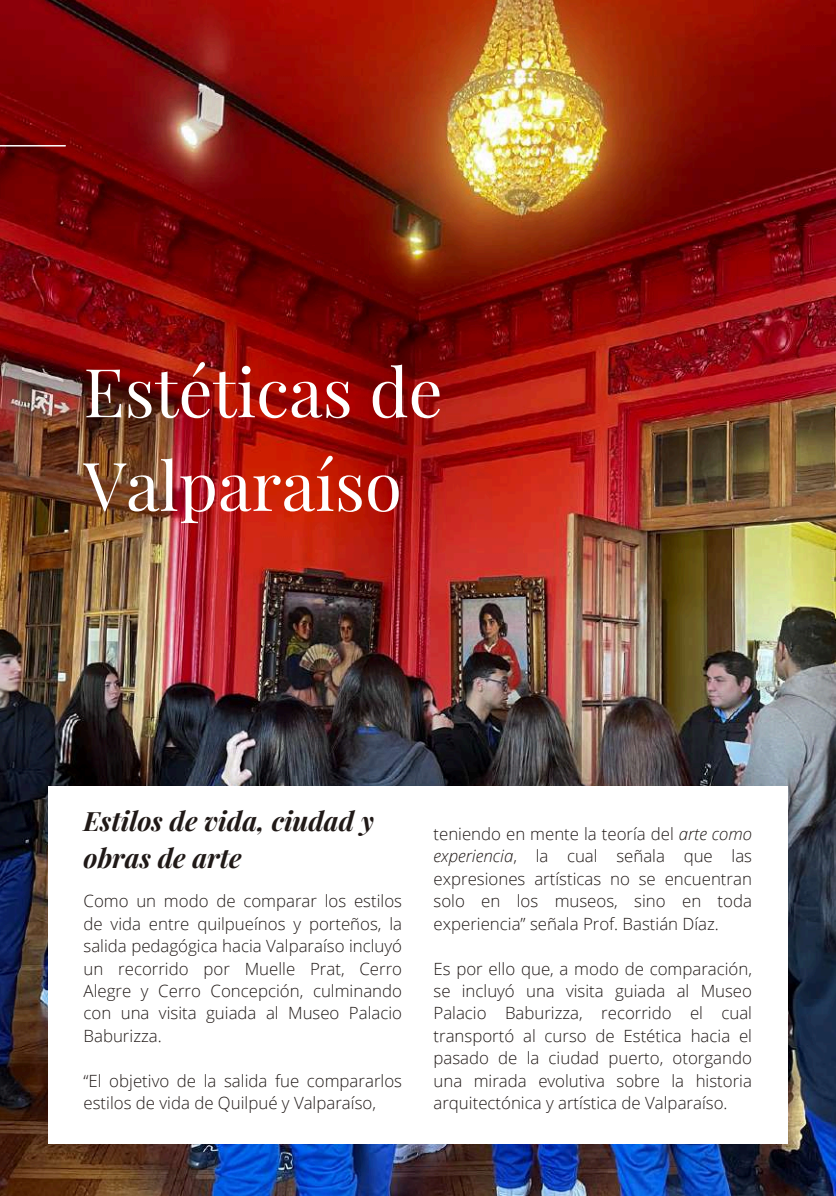
<style>
.page{position:relative;width:836px;height:1196px;background:#fff}
.page>*{position:absolute;margin:0;border:0;box-sizing:border-box;transform-origin:0 0}
.t1{font:67.4px/93.6px "Playfair Display";color:#fff}
.t2{font:italic 700 26.6px/36.8px "Playfair Display";color:#201917}
.t3{font:300 16.8px/22.4px "Open Sans";color:#201917;text-align:justify}
.s1{font-style:italic}
</style>
<div class="page">
<img style="left:0;top:0;width:836px;height:1195px">
<hr style="left:0;top:145px;width:65px;height:1px;background:#fff">
<div style="left:48px;top:786px;width:739px;height:357px;background:#fff"></div>
<h1 class="t1" style="left:84px;top:342px;width:360px">Estéticas de<br>Valparaíso</h1>
<h2 class="t2" style="left:84px;top:801px;width:292px">Estilos de vida, ciudad y obras de arte</h2>
<p class="t3" style="left:84px;top:889px;width:320px">Como un modo de comparar los estilos de vida entre quilpueínos y porteños, la salida pedagógica hacia Valparaíso incluyó un recorrido por Muelle Prat, Cerro Alegre y Cerro Concepción, culminando con una visita guiada al Museo Palacio Baburizza.</p>
<p class="t3" style="left:84px;top:1069px;width:320px">“El objetivo de la salida fue compararlos estilos de vida de Quilpué y Valparaíso,</p>
<p class="t3" style="left:433px;top:822px;width:320px">teniendo en mente la teoría del <span class="s1">arte como experiencia</span>, la cual señala que las expresiones artísticas no se encuentran solo en los museos, sino en toda experiencia” señala Prof. Bastián Díaz.</p>
<p class="t3" style="left:433px;top:956px;width:320px">Es por ello que, a modo de comparación, se incluyó una visita guiada al Museo Palacio Baburizza, recorrido el cual transportó al curso de Estética hacia el pasado de la ciudad puerto, otorgando una mirada evolutiva sobre la historia arquitectónica y artística de Valparaíso.</p>
</div>
